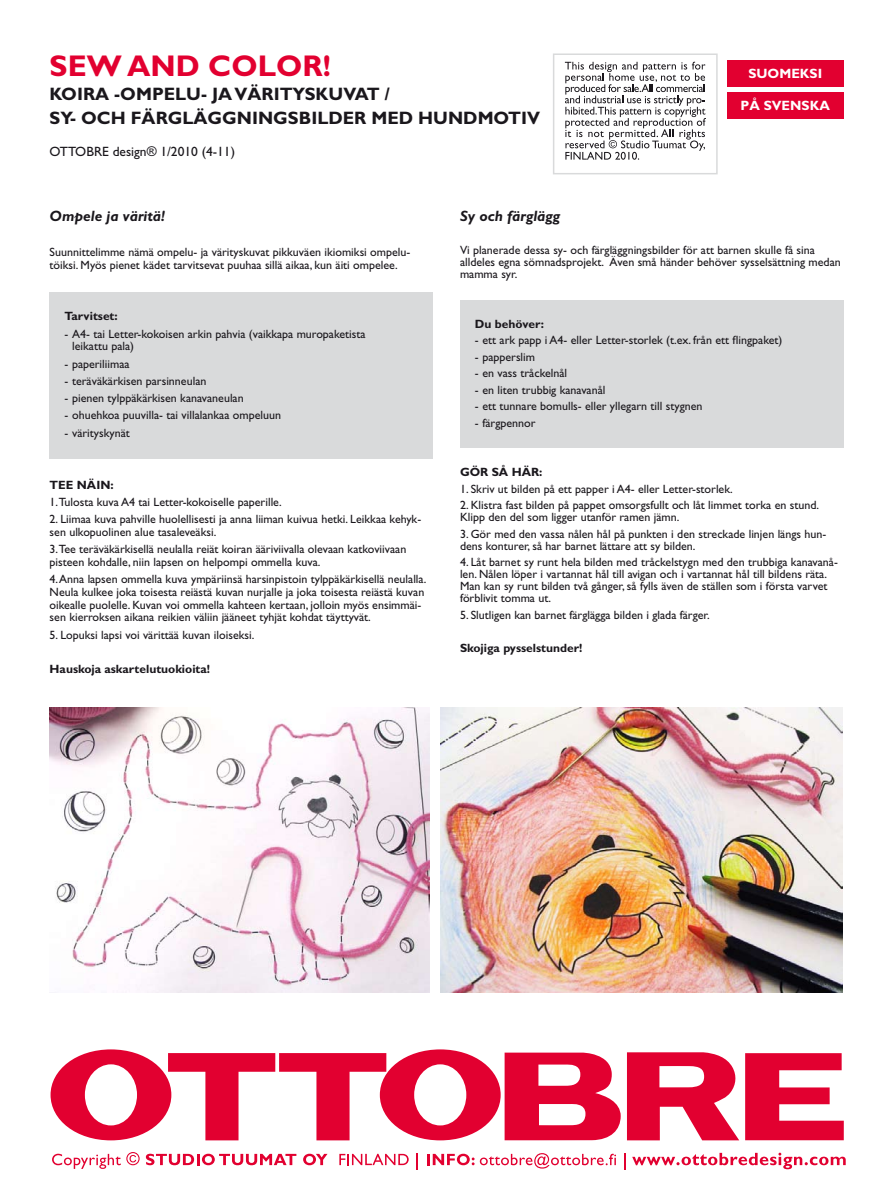
<style>
.page{position:relative;width:893px;height:1187px;background:#fff}
.page>*{position:absolute;margin:0;border:0;box-sizing:border-box;transform-origin:0 0}
.t1{font:700 30px "Gill Sans";color:#e20030}
.t2{font:700 18px/24px "Gill Sans";color:#1a171c}
.t3{font:italic 700 15px "Gill Sans";color:#1a171c}
.t4{font:13.5px "Gill Sans";color:#1a171c}
.t5{font:700 13.5px "Gill Sans";color:#fff}
.t6{font:12px/12.8px "Gill Sans";color:#1a171c}
.t7{font:700 12px "Gill Sans";color:#1a171c}
</style>
<div class="page">
<svg style="left:51px;top:1049px;width:793px;height:91px;fill:#e20030"></svg>
<svg style="left:52px;top:1152px;width:88px;height:16px"></svg>
<svg style="left:146px;top:1153px;width:150px;height:12px"></svg>
<svg style="left:303px;top:1153px;width:24px;height:12px"></svg>
<svg style="left:339px;top:1153px;width:70px;height:11px"></svg>
<svg style="left:416px;top:1153px;width:2px;height:16px"></svg>
<svg style="left:427px;top:1153px;width:189px;height:15px"></svg>
<svg style="left:624px;top:1153px;width:1px;height:16px"></svg>
<svg style="left:632px;top:1152px;width:214px;height:17px"></svg>
<div style="left:460px;top:301px;width:383px;height:147px;background:#d9dadb"></div>
<div style="left:50px;top:292px;width:383px;height:166px;background:#d9dadb"></div>
<img style="left:50px;top:707px;width:380px;height:285px">
<img style="left:440px;top:707px;width:403px;height:285px">
<div style="left:727px;top:60px;width:116px;height:27px;background:#e20030"></div>
<div style="left:727px;top:92px;width:116px;height:27px;background:#e20030"></div>
<svg style="left:565px;top:62px;width:141px;height:98px"></svg>
<div style="left:553px;top:53px;width:165px;height:121px;border:2px solid #d9dadb"></div>
<h1 class="t1" style="left:50px;top:48px;width:283px">SEW AND COLOR!</h1>
<h2 class="t2" style="left:50px;top:82px;width:492px">KOIRA -OMPELU- JA VÄRITYSKUVAT /<br>SY- OCH FÄRGLÄGGNINGSBILDER MED HUNDMOTIV</h2>
<p class="t4" style="left:50px;top:143px;width:187px">OTTOBRE design® 1/2010 (4-11)</p>
<p class="t5" style="left:748px;top:65px;width:75px">SUOMEKSI</p>
<p class="t5" style="left:741px;top:97px;width:91px">PÅ SVENS KA</p>
<p class="t3" style="left:50px;top:208px;width:117px">Ompele ja väritä!</p>
<p class="t6" style="left:50px;top:245px;width:361px">Suunnittelimme nämä ompelu- ja värityskuvat pikkuväen ikiomiksi ompelu&shy;töiksi. Myös pienet kädet tarvitsevat puuhaa sillä aikaa, kun äiti ompelee.</p>
<p class="t7" style="left:65px;top:309px;width:55px">TARVITSET:</p>
<p class="t6" style="left:72px;top:327px;width:295px;text-indent:-8px">- A4- tai Letter-kokoisen arkin pahvia (vaikkapa muropaketista leikattu pala)</p>
<p class="t6" style="left:65px;top:357px;width:67px">- paperiliimaa</p>
<p class="t6" style="left:65px;top:374px;width:143px">- teräväkärkisen parsinneulan</p>
<p class="t6" style="left:65px;top:392px;width:181px">- pienen tylppäkärkisen kanavaneulan</p>
<p class="t6" style="left:65px;top:409px;width:218px">- ohuehkoa puuvilla- tai villalankaa ompeluun</p>
<p class="t6" style="left:65px;top:426px;width:67px">- värityskynät</p>
<p class="t7" style="left:50px;top:477px;width:66px">TEE NÄIN:</p>
<p class="t6" style="left:50px;top:495px;width:234px">1.Tulosta kuva A4 tai Letter-kokoiselle paperille.</p>
<p class="t6" style="left:50px;top:512px;width:373px">2. Liimaa kuva pahville huolellisesti ja anna liiman kuivua hetki. Leikkaa kehyk&shy;sen ulkopuolinen alue tasaleveäksi.</p>
<p class="t6" style="left:50px;top:542px;width:358px">3.Tee teräväkärkisellä neulalla reiät koiran ääriviivalla olevaan katkoviivaan pisteen kohdalle, niin lapsen on helpompi ommella kuva.</p>
<p class="t6" style="left:50px;top:572px;width:378px">4. Anna lapsen ommella kuva ympäriinsä harsinpistoin tylppäkärkisellä neulalla.<br>Neula kulkee joka toisesta reiästä kuvan nurjalle ja joka toisesta reiästä kuvan oikealle puolelle. Kuvan voi ommella kahteen kertaan, jolloin myös ensimmäi&shy;sen kierroksen aikana reikien väliin jääneet tyhjät kohdat täyttyvät.</p>
<p class="t6" style="left:50px;top:628px;width:206px">5. Lopuksi lapsi voi värittää kuvan iloiseksi.</p>
<p class="t7" style="left:50px;top:662px;width:162px">HAUSKOJA ASKARTELUTUOKIOITA!</p>
<p class="t3" style="left:460px;top:207px;width:102px">Sy och färglägg</p>
<p class="t6" style="left:460px;top:244px;width:382px;line-height:12px">Vi planerade dessa sy- och färgläggningsbilder för att barnen skulle få sina alldeles egna sömnadsprojekt. Även små händer behöver sysselsättning medan mamma syr.</p>
<p class="t7" style="left:475px;top:316px;width:71px">DU BEHÖVER:</p>
<p class="t6" style="left:475px;top:334px;width:309px">- ett ark papp i A4- eller Letter-storlek (t.ex. från ett flingpaket)</p>
<p class="t6" style="left:475px;top:350px;width:62px">- papperslim</p>
<p class="t6" style="left:475px;top:367px;width:94px">- en vass tråckelnål</p>
<p class="t6" style="left:475px;top:383px;width:132px">- en liten trubbig kanavanål</p>
<p class="t6" style="left:475px;top:400px;width:229px">- ett tunnare bomulls- eller yllegarn till stygnen</p>
<p class="t6" style="left:475px;top:416px;width:62px">- färgpennor</p>
<p class="t7" style="left:460px;top:465px;width:84px">GÖR SÅ HÄR:</p>
<p class="t6" style="left:460px;top:482px;width:274px">1. Skriv ut bilden på ett papper i A4- eller Letter-storlek.</p>
<p class="t6" style="left:460px;top:499px;width:361px;line-height:12px">2. Klistra fast bilden på pappet omsorgsfullt och låt limmet torka en stund.<br>Klipp den del som ligger utanför ramen jämn.</p>
<p class="t6" style="left:460px;top:528px;width:368px;line-height:12px">3. Gör med den vassa nålen hål på punkten i den streckade linjen längs hun&shy;dens konturer, så har barnet lättare att sy bilden.</p>
<p class="t6" style="left:460px;top:556px;width:379px;line-height:12px">4. Låt barnet sy runt hela bilden med tråckelstygn med den trubbiga kanavanå&shy;len. Nålen löper i vartannat hål till avigan och i vartannat hål till bildens räta.<br>Man kan sy runt bilden två gånger, så fylls även de ställen som i första varvet förblivit tomma ut.</p>
<p class="t6" style="left:460px;top:608px;width:251px">5. Slutligen kan barnet färglägga bilden i glada färger.</p>
<p class="t7" style="left:460px;top:640px;width:124px">SKOJIGA PYSSELSTUNDER!</p>
</div>
